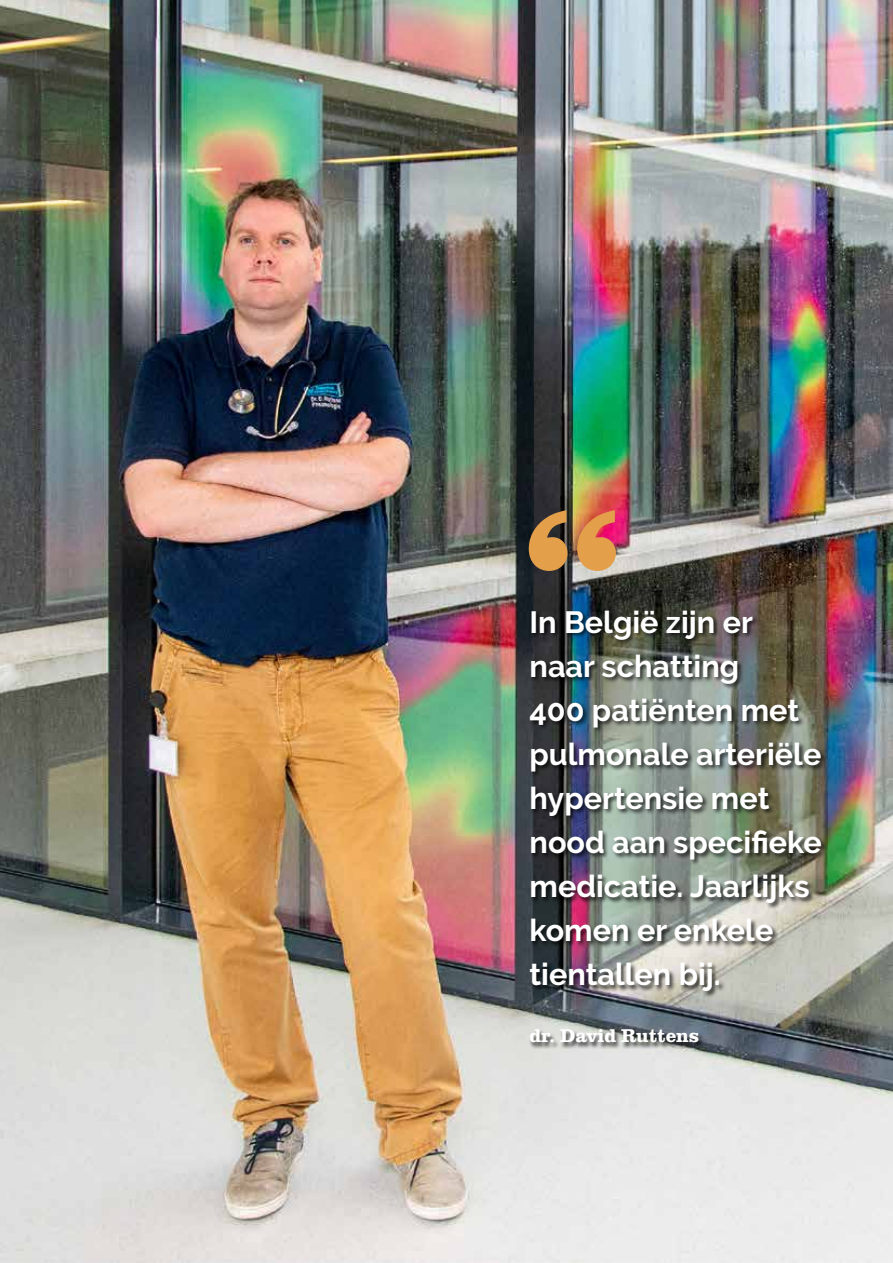
<style>
.page{position:relative;width:893px;height:1263px;background:#fff}
.page>*{position:absolute;margin:0;border:0;box-sizing:border-box;transform-origin:0 0}
.t1{font:700 209.55px "Clarendon URW";color:#e39f4a}
.t2{font:700 30.6px/44px "Raleway";color:#fff}
.t3{font:700 19.2px "Clarendon URW";color:#fff}
</style>
<div class="page">
<img style="left:0;top:0;width:893px;height:1263px">
<div style="left:529px;top:609px;width:299px;height:440px;background:#000;opacity:.75"></div>
<h1 class="t1" style="left:521px;top:430px;width:105px">“</h1>
<p class="t2" style="left:529px;top:600px;width:294px">In België zijn er naar schatting<br>400 patiënten met pulmonale arteriële hypertensie met nood aan specifieke medicatie. Jaarlijks komen er enkele tientallen bij.</p>
<p class="t3" style="left:529px;top:1022px;width:171px">dr. David Ruttens</p>
</div>
